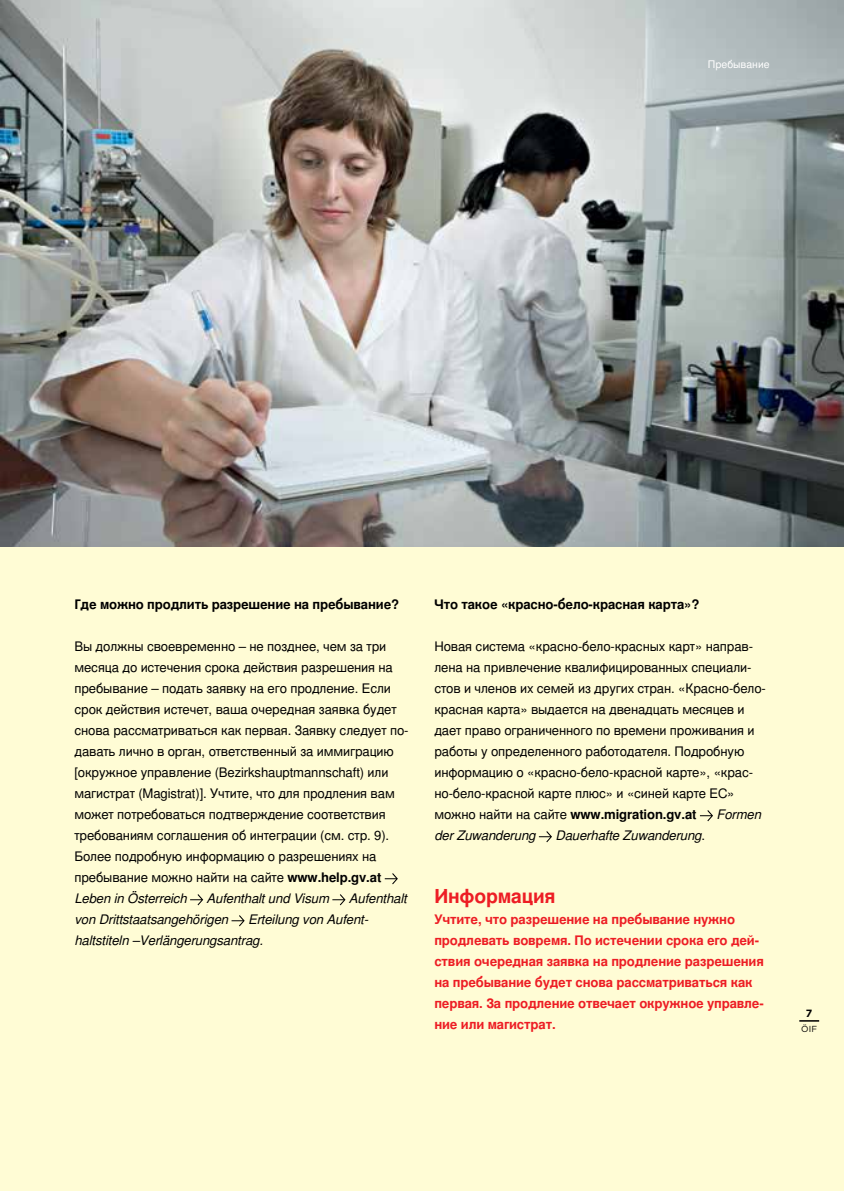
<style>
.page{position:relative;width:844px;height:1191px;background:#fff}
.page>*{position:absolute;margin:0;border:0;box-sizing:border-box;transform-origin:0 0}
.t1{font:700 19.25px "Nimbus San LOT";letter-spacing:-.01em;color:#ed1d24}
.t2{font:13.12px/21px "Nimbus San LOT";letter-spacing:-.01em;color:#000}
.t3{font:700 13.12px/21px "Nimbus San LOT";letter-spacing:-.01em;color:#ed1d24}
.t4{font:italic 13.12px/21px "Nimbus San LOT";letter-spacing:-.01em;color:#000}
.t5{font:700 13.12px "Nimbus San LOT";letter-spacing:-.01em;color:#000}
.t6{font:10.5px "Nimbus San LOT";color:#fff}
.t7{font:700 10.5px "Gotham";color:#000}
.t8{font:8.75px "Gotham";color:#000}
.s1{font-weight:700}
.s2{font-style:italic}
.s3{font-style:normal}
</style>
<div class="page">
<div style="left:0;top:0;width:843px;height:1191px;background:#fffcd5"></div>
<img style="left:0;top:0;width:843px;height:546px">
<svg style="left:384px;top:873px;width:14px;height:11px"></svg>
<svg style="left:190px;top:894px;width:13px;height:11px"></svg>
<svg style="left:332px;top:894px;width:13px;height:11px"></svg>
<svg style="left:231px;top:915px;width:13px;height:11px"></svg>
<svg style="left:699px;top:810px;width:13px;height:11px"></svg>
<svg style="left:538px;top:831px;width:14px;height:11px"></svg>
<svg style="left:799px;top:1020px;width:20px;height:1px"></svg>
<p class="t6" style="left:707px;top:58px;width:63px">Пребывание</p>
<p class="t5" style="left:74px;top:597px;width:326px">Где можно продлить разрешение на пребывание?</p>
<p class="t2" style="left:74px;top:636px;width:335px">Вы должны своевременно – не позднее, чем за три месяца до истечения срока действия разрешения на пребывание – подать заявку на его продление. Если срок действия истечет, ваша очередная заявка будет снова рассматриваться как первая. Заявку следует по&shy;давать лично в орган, ответственный за иммиграцию [окружное управление (Bezirkshauptmannschaft) или магистрат (Magistrat)]. Учтите, что для продления вам может потребоваться подтверждение соответствия требованиям соглашения об интеграции (см. стр. 9).<br>Более подробную информацию о разрешениях на пребывание можно найти на сайте <span class="s1">www.help.gv.at </span><span class="s2">Leben in Österreich</span></p>
<p class="t4" style="left:206px;top:888px;width:124px">Aufenthalt und Visum</p>
<p class="t4" style="left:349px;top:888px;width:59px">Aufenthalt</p>
<p class="t4" style="left:74px;top:909px;width:155px">von Drittstaatsangehörigen</p>
<p class="t4" style="left:74px;top:909px;width:295px;text-indent:173px">Erteilung von Aufent&shy;haltstiteln –Verlängerungsantrag.</p>
<p class="t5" style="left:434px;top:597px;width:266px">Что такое «красно-бело-красная карта»?</p>
<p class="t2" style="left:434px;top:636px;width:333px">Новая система «красно-бело-красных карт» направ&shy;лена на привлечение квалифицированных специали&shy;стов и членов их семей из других стран. «Красно-бело&shy;красная карта» выдается на двенадцать месяцев и дает право ограниченного по времени проживания и работы у определенного работодателя. Подробную информацию о «красно-бело-красной карте», «крас&shy;но-бело-красной карте плюс» и «синей карте ЕС» можно найти на сайте <span class="s1">www.migration.gv.at</span></p>
<p class="t4" style="left:716px;top:804px;width:46px">Formen</p>
<p class="t4" style="left:434px;top:825px;width:103px">der Zuwanderung</p>
<p class="t4" style="left:555px;top:825px;width:151px">Dauerhafte Zuwanderung<span class="s3">.</span></p>
<h1 class="t1" style="left:434px;top:885px;width:123px">Информация</h1>
<p class="t3" style="left:434px;top:909px;width:331px">Учтите, что разрешение на пребывание нужно продлевать вовремя. По истечении срока его дей&shy;ствия очередная заявка на продление разрешения на пребывание будет снова рассматриваться как первая. За продление отвечает окружное управле&shy;ние или магистрат.</p>
<p class="t7" style="left:805px;top:1006px;width:8px">7</p>
<p class="t8" style="left:800px;top:1023px;width:18px">ÖIF</p>
</div>
